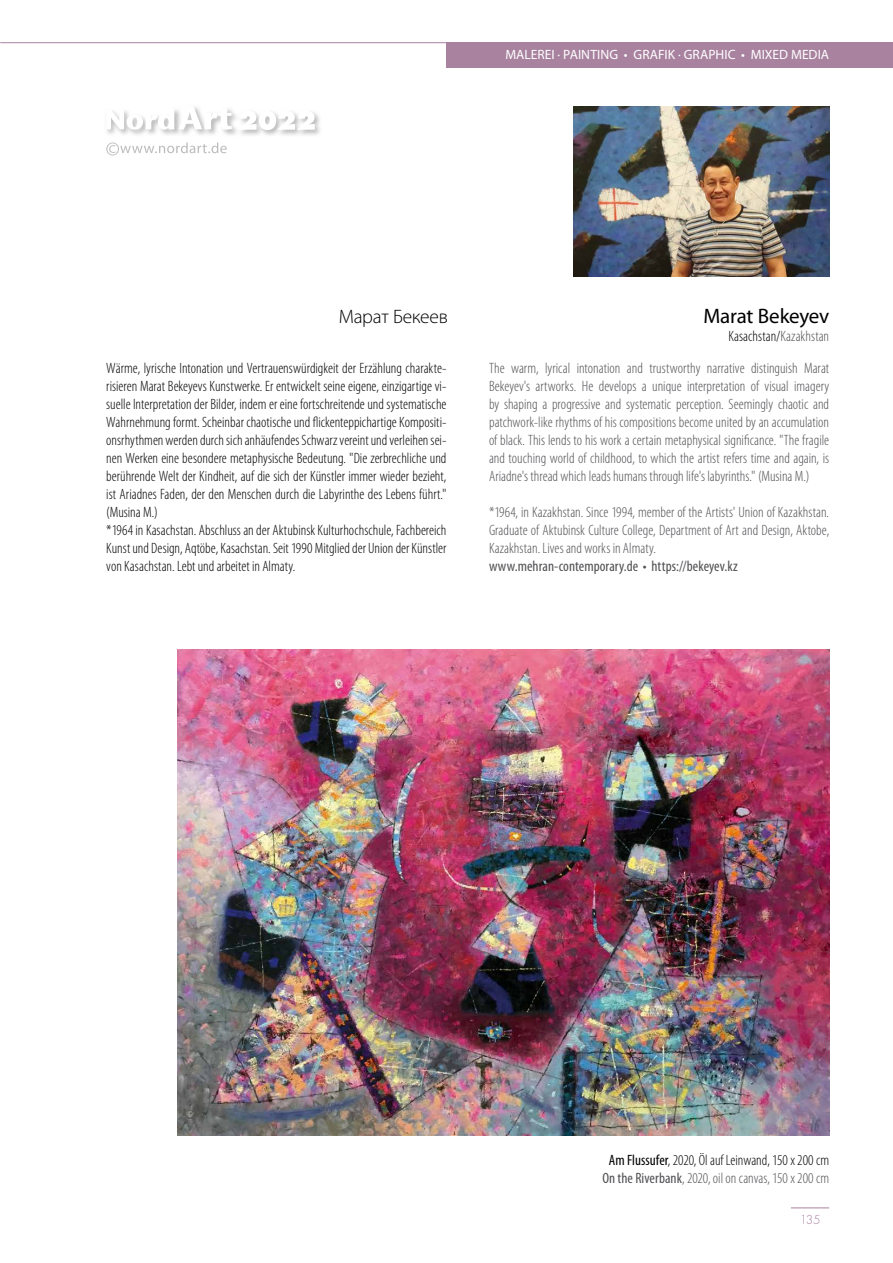
<style>
.page{position:relative;width:893px;height:1263px;background:#fff}
.page>*{position:absolute;margin:0;border:0;box-sizing:border-box;transform-origin:0 0}
.t1{font:21px "Myriad Pro";letter-spacing:-.01em;color:#000}
.t2{font:300 19.5px "Myriad Pro";letter-spacing:-.015em;color:#000}
.t3{font:300 condensed 15px/18px "Myriad Pro";color:#000;text-align:center}
.t4{font:300 condensed 15px/18px "Myriad Pro";color:#514f53;text-align:justify}
.t5{font:condensed 15px "Myriad Pro";letter-spacing:.005em;color:#514f53}
.t6{font:13.5px "Myriad Pro";letter-spacing:.005em;color:#fff}
.t7{font:300 12px "Futura Std";color:#a8829f}
.s1{color:#514f53}
.s2{font-weight:400}
.s3{font-weight:400;color:#514f53}
</style>
<div class="page">
<div style="left:446px;top:43px;width:447px;height:25px;background:#a8829f"></div>
<hr style="left:0;top:42px;width:447px;height:1px;background:#a8829f">
<hr style="left:791px;top:1207px;width:38px;height:1px;background:#a8829f">
<svg style="left:106px;top:130px;width:71px;height:5px"></svg>
<svg style="left:177px;top:111px;width:60px;height:24px"></svg>
<svg style="left:107px;top:107px;width:125px;height:23px"></svg>
<svg style="left:241px;top:113px;width:79px;height:23px"></svg>
<svg style="left:241px;top:111px;width:74px;height:19px"></svg>
<svg style="left:106px;top:142px;width:121px;height:13px"></svg>
<img style="left:574px;top:106px;width:255px;height:170px">
<img style="left:177px;top:650px;width:652px;height:486px">
<p class="t6" style="left:505px;top:46px;width:325px">MALEREI · PAINTING • GRAFIK · GRAPHIC • MIXED MEDIA</p>
<h2 class="t2" style="left:339px;top:305px;width:110px">Марат Бекеев</h2>
<h1 class="t1" style="left:703px;top:303px;width:127px">Marat Bekeyev</h1>
<p class="t3" style="left:728px;top:327px;width:102px">Kasachstan/<span class="s1">Kazakhstan</span></p>
<p class="t3" style="left:106px;top:359px;width:342px;text-align:left">Wärme, lyrische Intonation und Vertrauenswürdigkeit der Erzählung charakte&shy;risieren Marat Bekeyevs Kunstwerke. Er entwickelt seine eigene, einzigartige vi&shy;suelle Interpretation der Bilder, indem er eine fortschreitende und systematische Wahrnehmung formt. Scheinbar chaotische und flickenteppichartige Kompositi&shy;onsrhythmen werden durch sich anhäufendes Schwarz vereint und verleihen sei&shy;nen Werken eine besondere metaphysische Bedeutung. "Die zerbrechliche und berührende Welt der Kindheit, auf die sich der Künstler immer wieder bezieht, ist Ariadnes Faden, der den Menschen durch die Labyrinthe des Lebens führt." (Musina M.)<br>*1964 in Kasachstan. Abschluss an der Aktubinsk Kulturhochschule, Fachbereich Kunst und Design, Aqtöbe, Kasachstan. Seit 1990 Mitglied der Union der Künstler von Kasachstan. Lebt und arbeitet in Almaty.</p>
<p class="t4" style="left:489px;top:359px;width:342px">The warm, lyrical intonation and trustworthy narrative distinguish Marat Bekeyev's artworks. He develops a unique interpretation of visual imagery by shaping a progressive and systematic perception. Seemingly chaotic and patchwork-like rhythms of his compositions become united by an accumulation of black. This lends to his work a certain metaphysical significance. "The fragile and touching world of childhood, to which the artist refers time and again, is Ariadne's thread which leads humans through life's labyrinths." (Musina M.)</p>
<p class="t4" style="left:489px;top:503px;width:342px">*1964, in Kazakhstan. Since 1994, member of the Artists' Union of Kazakhstan.<br>Graduate of Aktubinsk Culture College, Department of Art and Design, Aktobe, Kazakhstan. Lives and works in Almaty.</p>
<p class="t5" style="left:489px;top:557px;width:250px">www.mehran-contemporary.de • https://bekeyev.kz</p>
<p class="t3" style="left:602px;top:1151px;width:228px"><span class="s2">Am Flussufer</span>, 2020, Öl auf Leinwand, 150 x 200 cm<br><span class="s3">On the Riverbank</span><span class="s1">, 2020, oil on canvas, 150 x 200 cm</span></p>
<p class="t7" style="left:800px;top:1212px;width:22px">135</p>
</div>
